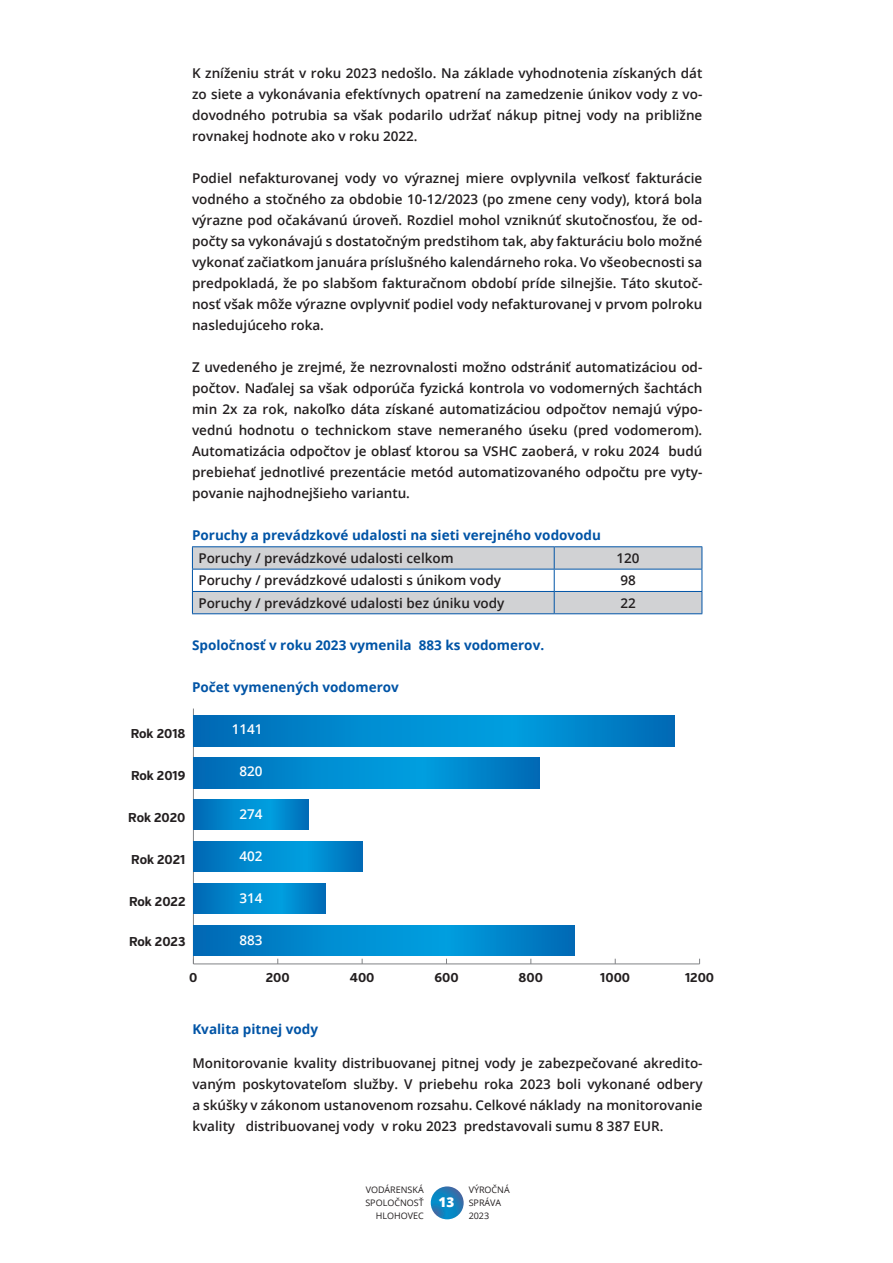
<style>
.page{position:relative;width:893px;height:1263px;background:#fff}
.page>*{position:absolute;margin:0;border:0;box-sizing:border-box;transform-origin:0 0}
.text_open_sans_bez_zarazky{font:600 13.5px/21px "Open Sans";color:#231f20;text-align:justify}
.text_open_sans_bez_zarazky-2{font:700 13.5px "Open Sans";color:#0154a6}
.text_open_sans_bez_zarazky-3{font:600 13.5px "Open Sans";color:#fff}
.t1{font:800 13.5px "Open Sans";color:#fff}
.t2{font:700 12.75px "Verb Cond";color:#231f20}
.t3{font:9px/12.6px "Open Sans";color:#231f20;text-align:right}
</style>
<div class="page">
<svg style="left:431px;top:1186px;width:33px;height:33px"></svg>
<hr style="left:193px;top:963px;width:507px;height:1px;background:#808285">
<hr style="left:193px;top:708px;width:1px;height:256px;background:#808285">
<svg style="left:193px;top:716px;width:482px;height:30px;background:#0085cb"></svg>
<svg style="left:193px;top:758px;width:346px;height:30px;background:#0085cb"></svg>
<svg style="left:193px;top:800px;width:116px;height:30px;background:#0085cb"></svg>
<svg style="left:193px;top:842px;width:170px;height:30px;background:#0085cb"></svg>
<svg style="left:193px;top:884px;width:133px;height:30px;background:#0085cb"></svg>
<svg style="left:193px;top:925px;width:382px;height:31px;background:#0085cb"></svg>
<hr style="left:192px;top:546px;width:362px;height:1px;background:#0154a6">
<hr style="left:554px;top:546px;width:148px;height:1px;background:#0154a6">
<svg style="left:192px;top:547px;width:511px;height:67px"></svg>
<hr style="left:192px;top:613px;width:362px;height:1px;background:#0154a6">
<hr style="left:554px;top:613px;width:148px;height:1px;background:#0154a6">
<p class="text_open_sans_bez_zarazky" style="left:192px;top:63px;width:512px">K zníženiu strát v roku 2023 nedošlo. Na základe vyhodnotenia získaných dát zo siete a vykonávania efektívnych opatrení na zamedzenie únikov vody z vo&shy;dovodného potrubia sa však podarilo udržať nákup pitnej vody na približne rovnakej hodnote ako v roku 2022.</p>
<p class="text_open_sans_bez_zarazky" style="left:192px;top:168px;width:512px">Podiel nefakturovanej vody vo výraznej miere ovplyvnila veľkosť fakturácie vodného a stočného za obdobie 10-12/2023 (po zmene ceny vody), ktorá bola výrazne pod očakávanú úroveň. Rozdiel mohol vzniknúť skutočnosťou, že od&shy;počty sa vykonávajú s dostatočným predstihom tak, aby fakturáciu bolo možné vykonať začiatkom januára príslušného kalendárneho roka. Vo všeobecnosti sa predpokladá, že po slabšom fakturačnom období príde silnejšie. Táto skutoč&shy;nosť však môže výrazne ovplyvniť podiel vody nefakturovanej v prvom polroku nasledujúceho roka.</p>
<p class="text_open_sans_bez_zarazky" style="left:192px;top:357px;width:512px">Z uvedeného je zrejmé, že nezrovnalosti možno odstrániť automatizáciou od&shy;počtov. Naďalej sa však odporúča fyzická kontrola vo vodomerných šachtách min 2x za rok, nakoľko dáta získané automatizáciou odpočtov nemajú výpo&shy;vednú hodnotu o technickom stave nemeraného úseku (pred vodomerom).<br>Automatizácia odpočtov je oblasť ktorou sa VSHC zaoberá, v roku 2024 budú prebiehať jednotlivé prezentácie metód automatizovaného odpočtu pre vyty&shy;povanie najhodnejšieho variantu.</p>
<p class="text_open_sans_bez_zarazky-2" style="left:192px;top:526px;width:410px">Poruchy a prevádzkové udalosti na sieti verejného vodovodu</p>
<p class="text_open_sans_bez_zarazky" style="left:198px;top:547px;width:257px">Poruchy / prevádzkové udalosti celkom</p>
<p class="text_open_sans_bez_zarazky" style="left:616px;top:547px;width:25px">120</p>
<p class="text_open_sans_bez_zarazky" style="left:198px;top:570px;width:304px">Poruchy / prevádzkové udalosti s únikom vody</p>
<p class="text_open_sans_bez_zarazky" style="left:620px;top:570px;width:17px">98</p>
<p class="text_open_sans_bez_zarazky" style="left:198px;top:592px;width:308px">Poruchy / prevádzkové udalosti bez úniku vody</p>
<p class="text_open_sans_bez_zarazky" style="left:620px;top:592px;width:17px">22</p>
<p class="text_open_sans_bez_zarazky-2" style="left:192px;top:636px;width:354px">Spoločnosť v roku 2023 vymenila 883 ks vodomerov.</p>
<p class="text_open_sans_bez_zarazky-2" style="left:192px;top:678px;width:208px">Počet vymenených vodomerov</p>
<p class="t2" style="left:131px;top:726px;width:56px">Rok 2018</p>
<p class="t2" style="left:131px;top:768px;width:56px">Rok 2019</p>
<p class="t2" style="left:128px;top:810px;width:59px">Rok 2020</p>
<p class="t2" style="left:131px;top:852px;width:56px">Rok 2021</p>
<p class="t2" style="left:129px;top:894px;width:58px">Rok 2022</p>
<p class="t2" style="left:129px;top:934px;width:58px">Rok 2023</p>
<p class="text_open_sans_bez_zarazky-3" style="left:232px;top:720px;width:32px">1141</p>
<p class="text_open_sans_bez_zarazky-3" style="left:239px;top:762px;width:25px">820</p>
<p class="text_open_sans_bez_zarazky-3" style="left:239px;top:804px;width:25px">274</p>
<p class="text_open_sans_bez_zarazky-3" style="left:239px;top:847px;width:25px">402</p>
<p class="text_open_sans_bez_zarazky-3" style="left:239px;top:889px;width:25px">314</p>
<p class="text_open_sans_bez_zarazky-3" style="left:239px;top:931px;width:25px">883</p>
<p class="t2" style="left:189px;top:970px;width:10px">0</p>
<p class="t2" style="left:266px;top:970px;width:25px">200</p>
<p class="t2" style="left:350px;top:970px;width:26px">400</p>
<p class="t2" style="left:434px;top:970px;width:26px">600</p>
<p class="t2" style="left:519px;top:970px;width:26px">800</p>
<p class="t2" style="left:600px;top:970px;width:31px">1000</p>
<p class="t2" style="left:685px;top:970px;width:31px">1200</p>
<p class="text_open_sans_bez_zarazky-2" style="left:192px;top:1019px;width:127px">Kvalita pitnej vody</p>
<p class="text_open_sans_bez_zarazky" style="left:192px;top:1052px;width:512px">Monitorovanie kvality distribuovanej pitnej vody je zabezpečované akredito&shy;vaným poskytovateľom služby. V priebehu roka 2023 boli vykonané odbery a skúšky v zákonom ustanovenom rozsahu. Celkové náklady na monitorovanie kvality distribuovanej vody v roku 2023 predstavovali sumu 8 387 EUR.</p>
<p class="t3" style="left:365px;top:1183px;width:60px">VODÁRENSKÁ<br>SPOLOČNOSŤ<br>HLOHOVEC</p>
<p class="t3" style="left:469px;top:1183px;width:43px;text-align:left">VÝROČNÁ<br>SPRÁVA<br>2023</p>
<p class="t1" style="left:439px;top:1192px;width:17px">13</p>
</div>
